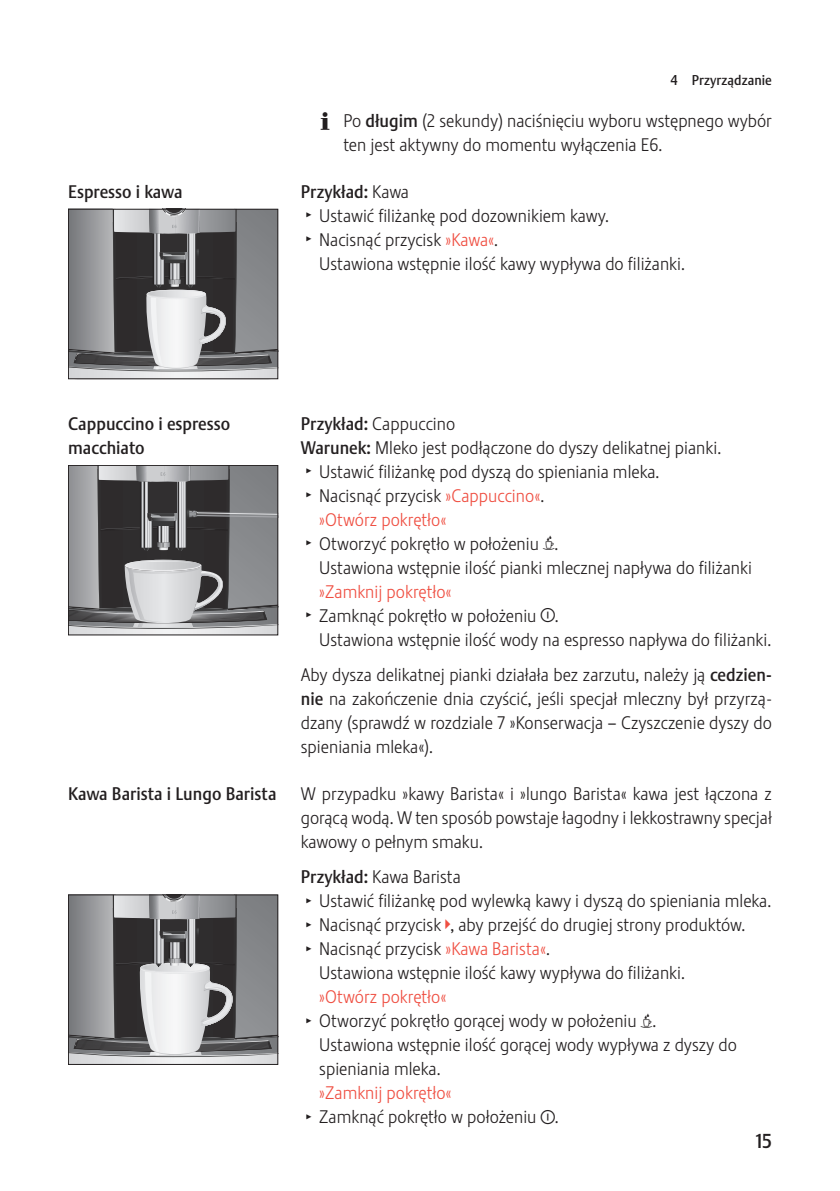
<style>
.page{position:relative;width:840px;height:1191px;background:#fff}
.page>*{position:absolute;margin:0;border:0;box-sizing:border-box;transform-origin:0 0}
.t1{font:20px "Stalemate Pro 2 J Medium";color:#231f20}
.t2{font:18px/24px "Stalemate Pro 2 J Light";color:#231f20}
.t3{font:18px/24px "Stalemate Pro 2 J Medium";color:#231f20}
.t4{font:18px "Stalemate Pro 2 J Light";color:#ef4e41}
.t5{font:14px "Stalemate Pro 2 J Medium";color:#231f20}
.s1{font-family:"Jura Pict 2006"}
.s2{font-family:"Stalemate Pro 2 J Medium"}
.s3{font-family:"Stalemate Pro 2 J Light"}
.s4{font-family:"Jura Pict 2006";font-size:14px}
.s5{color:#ef4e41}
.s6{font-family:"Jura Pict 2006";color:#ef4e41}
</style>
<div class="page">
<svg style="left:70px;top:211px;width:206px;height:166px;background:#828284"></svg>
<div style="left:68px;top:209px;width:210px;height:170px;border:1px solid #231f20"></div>
<svg style="left:70px;top:467px;width:206px;height:166px;background:#7c7c7e"></svg>
<div style="left:68px;top:465px;width:210px;height:170px;border:1px solid #231f20"></div>
<svg style="left:70px;top:896px;width:206px;height:166px;background:#8a8a8c"></svg>
<div style="left:68px;top:894px;width:210px;height:170px;border:1px solid #231f20"></div>
<p class="t3" style="left:68px;top:179px;width:116px">Espresso i kawa</p>
<p class="t5" style="left:670px;top:72px;width:103px">4 Przyrządzanie</p>
<p class="t2" style="left:343px;top:109px;width:430px;text-indent:-23px"><span class="s1">E</span> Po <span class="s2">długim</span> (2 sekundy) naciśnięciu wyboru wstępnego wybór ten jest aktywny do momentu wyłączenia E6.</p>
<p class="t3" style="left:300px;top:179px;width:110px">Przykład: <span class="s3">Kawa</span></p>
<p class="t2" style="left:306px;top:203px;width:302px"><span class="s4">T</span> Ustawić filiżankę pod dozownikiem kawy.<br><span class="s4">T</span> Nacisnąć przycisk <span class="s5">»Kawa«</span>.</p>
<p class="t2" style="left:319px;top:251px;width:365px">Ustawiona wstępnie ilość kawy wypływa do filiżanki.</p>
<p class="t3" style="left:68px;top:411px;width:163px">Cappuccino i espresso macchiato</p>
<p class="t3" style="left:68px;top:782px;width:210px">Kawa Barista i Lungo Barista</p>
<p class="t2" style="left:300px;top:411px;width:156px"><span class="s2">Przykład:</span> Cappuccino</p>
<p class="t2" style="left:300px;top:435px;width:419px"><span class="s2">Warunek:</span> Mleko jest podłączone do dyszy delikatnej pianki.</p>
<p class="t2" style="left:306px;top:459px;width:352px"><span class="s4">T</span> Ustawić filiżankę pod dyszą do spieniania mleka.</p>
<p class="t2" style="left:306px;top:483px;width:237px"><span class="s4">T</span> Nacisnąć przycisk <span class="s5">»Cappuccino«</span>.</p>
<p class="t4" style="left:319px;top:509px;width:128px">»Otwórz pokrętło«</p>
<p class="t2" style="left:306px;top:531px;width:251px"><span class="s4">T</span> Otworzyć pokrętło w położeniu <span class="s4">x</span>.</p>
<p class="t2" style="left:319px;top:555px;width:434px">Ustawiona wstępnie ilość pianki mlecznej napływa do filiżanki</p>
<p class="t4" style="left:319px;top:581px;width:134px">»Zamknij pokrętło«</p>
<p class="t2" style="left:306px;top:603px;width:252px"><span class="s4">T</span> Zamknąć pokrętło w położeniu <span class="s4">°</span>.</p>
<p class="t2" style="left:319px;top:627px;width:451px">Ustawiona wstępnie ilość wody na espresso napływa do filiżanki.</p>
<p class="t2" style="left:300px;top:663px;width:472px;text-align:justify">Aby dysza delikatnej pianki działała bez zarzutu, należy ją <span class="s2">cedzien&shy;nie</span> na zakończenie dnia czyścić, jeśli specjał mleczny był przyrzą&shy;dzany (sprawdź w rozdziale 7 »Konserwacja – Czyszczenie dyszy do spieniania mleka«).</p>
<p class="t2" style="left:300px;top:781px;width:472px;text-align:justify">W przypadku »kawy Barista« i »lungo Barista« kawa jest łączona z gorącą wodą. W ten sposób powstaje łagodny i lekkostrawny specjał kawowy o pełnym smaku.</p>
<p class="t2" style="left:300px;top:865px;width:161px"><span class="s2">Przykład:</span> Kawa Barista</p>
<p class="t2" style="left:306px;top:889px;width:464px"><span class="s4">T</span> Ustawić filiżankę pod wylewką kawy i dyszą do spieniania mleka.</p>
<p class="t2" style="left:306px;top:913px;width:438px"><span class="s4">T</span> Nacisnąć przycisk <span class="s6">^</span>, aby przejść do drugiej strony produktów.</p>
<p class="t2" style="left:306px;top:937px;width:243px"><span class="s4">T</span> Nacisnąć przycisk <span class="s5">»Kawa Barista«</span>.</p>
<p class="t2" style="left:319px;top:961px;width:365px">Ustawiona wstępnie ilość kawy wypływa do filiżanki.</p>
<p class="t4" style="left:319px;top:986px;width:128px">»Otwórz pokrętło«</p>
<p class="t2" style="left:306px;top:1009px;width:349px"><span class="s4">T</span> Otworzyć pokrętło gorącej wody w położeniu <span class="s4">x</span>.</p>
<p class="t2" style="left:319px;top:1033px;width:419px">Ustawiona wstępnie ilość gorącej wody wypływa z dyszy do</p>
<p class="t2" style="left:319px;top:1057px;width:121px">spieniania mleka.</p>
<p class="t2" style="left:306px;top:1081px;width:252px;text-indent:13px"><span class="s5">»Zamknij pokrętło«<br></span><span class="s4">T</span> Zamknąć pokrętło w położeniu <span class="s4">°</span>.</p>
<p class="t1" style="left:755px;top:1129px;width:18px">15</p>
</div>
